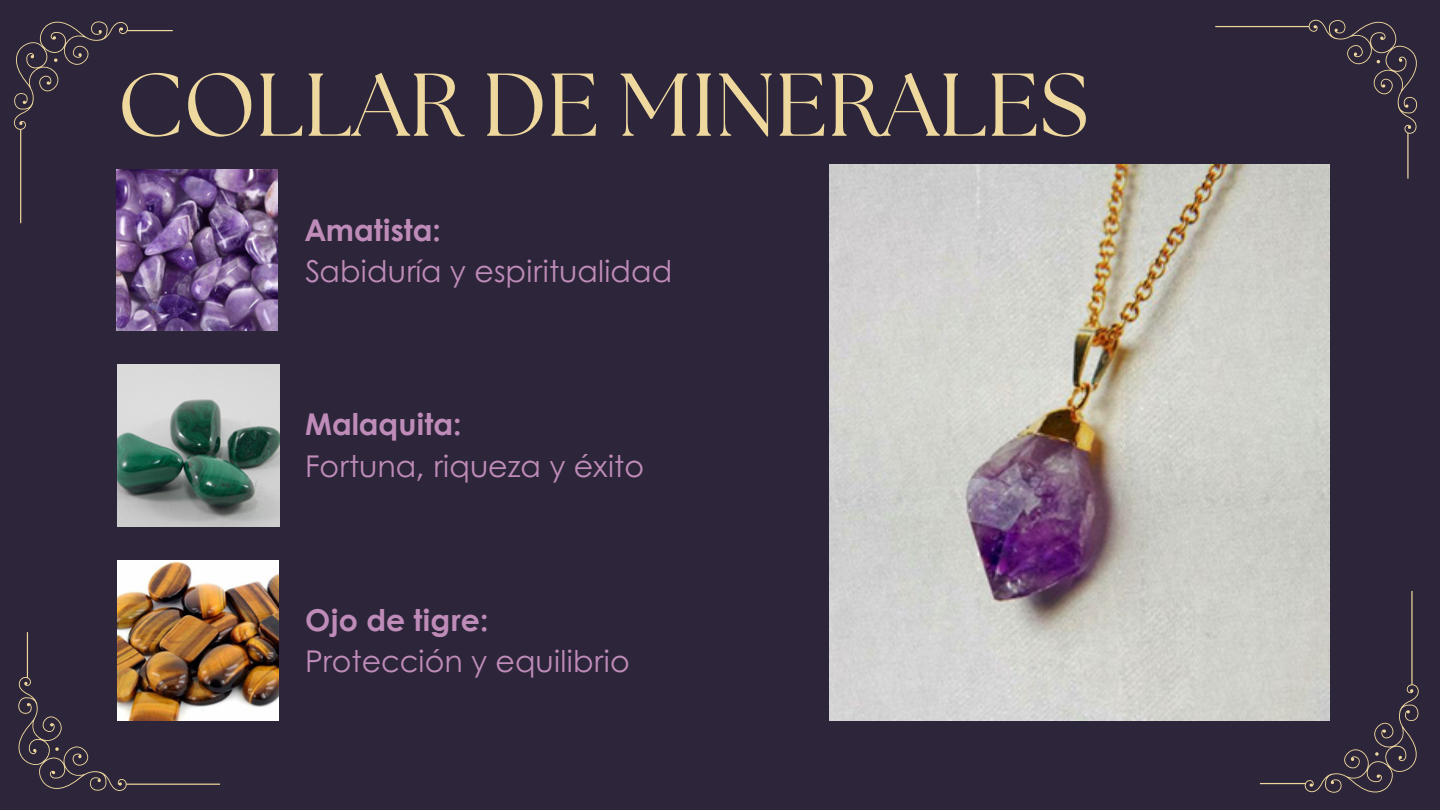
<style>
.page{position:relative;width:1440px;height:810px;background:#2d253a}
.page>*{position:absolute;margin:0;border:0;box-sizing:border-box;transform-origin:0 0}
.t1{font:88.9px "The Seasons";color:#efd89e}
.t2{font:30px "Century Gothic";color:#bf8cb9}
.t3{font:700 30px "Century Gothic";color:#bf8cb9}
</style>
<div class="page">
<img style="left:117px;top:169px;width:161px;height:162px">
<img style="left:118px;top:364px;width:162px;height:162px">
<img style="left:118px;top:560px;width:161px;height:161px">
<img style="left:829px;top:164px;width:500px;height:556px">
<svg style="left:1215px;top:19px;width:203px;height:160px"></svg>
<img style="left:18px;top:632px;width:202px;height:159px">
<svg style="left:13px;top:21px;width:160px;height:202px"></svg>
<svg style="left:1260px;top:591px;width:159px;height:202px"></svg>
<p class="t1" style="left:118px;top:65px;width:973px">COLLAR DE MINERALES</p>
<p class="t3" style="left:305px;top:207px;width:137px">Amatista:</p>
<p class="t2" style="left:305px;top:248px;width:369px">Sabiduría y espiritualidad</p>
<p class="t3" style="left:305px;top:402px;width:158px">Malaquita:</p>
<p class="t2" style="left:305px;top:444px;width:341px">Fortuna, riqueza y éxito</p>
<p class="t3" style="left:305px;top:597px;width:185px">Ojo de tigre:</p>
<p class="t2" style="left:305px;top:639px;width:326px">Protección y equilibrio</p>
</div>
